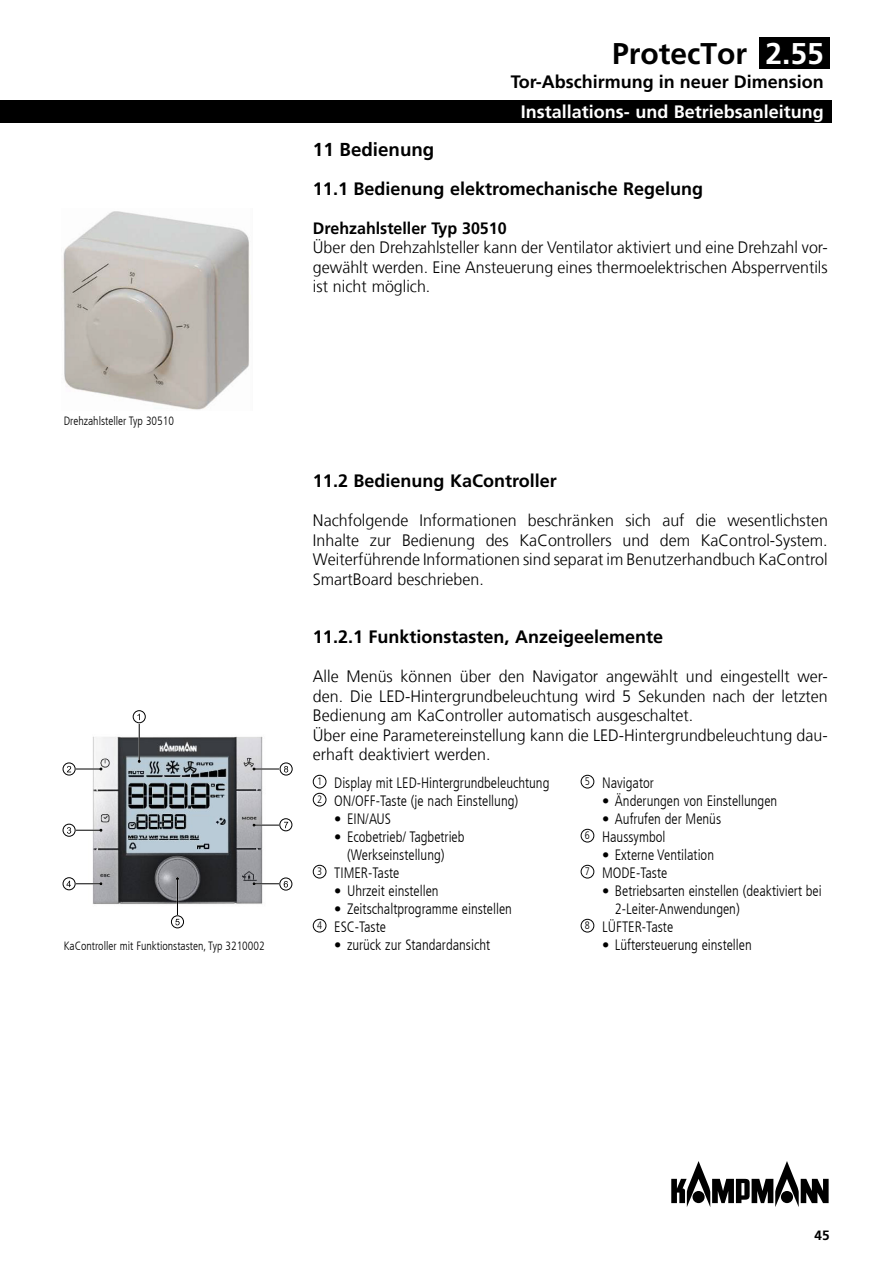
<style>
.page{position:relative;width:893px;height:1263px;background:#fff}
.page>*{position:absolute;margin:0;border:0;box-sizing:border-box;transform-origin:0 0}
.t1{font:700 30px "Frutiger LT Com";color:#000}
.t2{font:700 18.75px "Frutiger LT Com";color:#000}
.t3{font:700 18px "Frutiger LT Com";color:#000}
.t4{font:700 18px "Frutiger LT Com";color:#fff}
.t5{font:300 16.5px/19.5px "Frutiger LT Com";color:#000;text-align:justify}
.t6{font:700 16.5px "Frutiger LT Com";color:#000}
.t7{font:300 condensed 15px/18px "Frutiger LT Com";color:#000}
.t8{font:700 13.5px "Frutiger LT Com";color:#000}
.t9{font:300 condensed 12px "Frutiger LT Com";color:#000}
.s1{color:#fff}
</style>
<div class="page">
<div style="left:759px;top:37px;width:70px;height:32px;background:#000"></div>
<div style="left:0;top:100px;width:831px;height:23px;background:#000"></div>
<svg style="left:671px;top:1161px;width:158px;height:46px"></svg>
<img style="left:62px;top:211px;width:188px;height:199px">
<img style="left:88px;top:731px;width:179px;height:173px">
<hr style="left:139px;top:723px;width:1px;height:37px;background:#000">
<hr style="left:63px;top:768px;width:37px;height:2px;background:#fff">
<svg style="left:99px;top:767px;width:4px;height:4px"></svg>
<hr style="left:63px;top:769px;width:37px;height:1px;background:#000">
<hr style="left:177px;top:880px;width:1px;height:37px;background:#000">
<hr style="left:255px;top:768px;width:37px;height:2px;background:#fff">
<svg style="left:252px;top:767px;width:4px;height:4px"></svg>
<hr style="left:255px;top:769px;width:37px;height:1px;background:#000">
<hr style="left:63px;top:829px;width:37px;height:2px;background:#fff">
<hr style="left:63px;top:830px;width:37px;height:1px;background:#000">
<hr style="left:63px;top:883px;width:37px;height:1px;background:#000">
<hr style="left:255px;top:824px;width:37px;height:2px;background:#fff">
<svg style="left:252px;top:823px;width:4px;height:4px"></svg>
<hr style="left:255px;top:825px;width:37px;height:1px;background:#000">
<hr style="left:255px;top:883px;width:37px;height:1px;background:#000">
<div style="left:132px;top:710px;width:14px;height:13px;border:1px solid #fff;border-radius:50%"></div>
<svg style="left:133px;top:710px;width:13px;height:13px"></svg>
<div style="left:133px;top:710px;width:13px;height:13px;border:1px solid #000;border-radius:50%"></div>
<div style="left:62px;top:762px;width:14px;height:14px;border:1px solid #fff;border-radius:50%"></div>
<div style="left:63px;top:762px;width:13px;height:13px;border:1px solid #fff;border-radius:50%"></div>
<svg style="left:63px;top:763px;width:12px;height:12px"></svg>
<div style="left:63px;top:763px;width:12px;height:12px;border:1px solid #000;border-radius:50%"></div>
<svg style="left:67px;top:766px;width:4px;height:6px"></svg>
<div style="left:62px;top:823px;width:14px;height:14px;border:1px solid #fff;border-radius:50%"></div>
<div style="left:63px;top:824px;width:13px;height:13px;border:1px solid #fff;border-radius:50%"></div>
<div style="left:63px;top:824px;width:12px;height:12px;background:#fff;border-radius:50%"></div>
<div style="left:63px;top:824px;width:12px;height:12px;border:1px solid #000;border-radius:50%"></div>
<svg style="left:67px;top:827px;width:4px;height:7px"></svg>
<div style="left:62px;top:877px;width:14px;height:13px;border:1px solid #fff;border-radius:50%"></div>
<div style="left:63px;top:877px;width:13px;height:13px;border:1px solid #fff;border-radius:50%"></div>
<div style="left:63px;top:877px;width:12px;height:13px;background:#fff;border-radius:50%"></div>
<div style="left:63px;top:877px;width:12px;height:13px;border:1px solid #000;border-radius:50%"></div>
<svg style="left:66px;top:881px;width:5px;height:6px"></svg>
<div style="left:171px;top:915px;width:13px;height:14px;border:1px solid #fff;border-radius:50%"></div>
<svg style="left:171px;top:915px;width:13px;height:13px"></svg>
<div style="left:171px;top:915px;width:13px;height:13px;border:1px solid #000;border-radius:50%"></div>
<svg style="left:175px;top:919px;width:5px;height:6px"></svg>
<div style="left:279px;top:877px;width:14px;height:14px;border:1px solid #fff;border-radius:50%"></div>
<div style="left:279px;top:877px;width:13px;height:13px;border:1px solid #fff;border-radius:50%"></div>
<svg style="left:279px;top:878px;width:13px;height:12px"></svg>
<div style="left:279px;top:878px;width:13px;height:12px;border:1px solid #000;border-radius:50%"></div>
<svg style="left:284px;top:881px;width:4px;height:6px"></svg>
<div style="left:279px;top:818px;width:14px;height:14px;border:1px solid #fff;border-radius:50%"></div>
<div style="left:279px;top:818px;width:14px;height:13px;border:1px solid #fff;border-radius:50%"></div>
<svg style="left:279px;top:818px;width:13px;height:13px"></svg>
<div style="left:279px;top:818px;width:13px;height:13px;border:1px solid #000;border-radius:50%"></div>
<svg style="left:284px;top:822px;width:4px;height:6px"></svg>
<div style="left:279px;top:762px;width:14px;height:14px;border:1px solid #fff;border-radius:50%"></div>
<div style="left:280px;top:762px;width:13px;height:13px;border:1px solid #fff;border-radius:50%"></div>
<svg style="left:280px;top:763px;width:12px;height:12px"></svg>
<div style="left:280px;top:763px;width:12px;height:12px;border:1px solid #000;border-radius:50%"></div>
<svg style="left:284px;top:766px;width:4px;height:6px"></svg>
<div style="left:313px;top:775px;width:13px;height:13px;border:1px solid #000;border-radius:50%"></div>
<div style="left:313px;top:793px;width:13px;height:13px;border:1px solid #000;border-radius:50%"></div>
<div style="left:313px;top:865px;width:13px;height:13px;border:1px solid #000;border-radius:50%"></div>
<div style="left:313px;top:919px;width:13px;height:13px;border:1px solid #000;border-radius:50%"></div>
<div style="left:581px;top:775px;width:13px;height:13px;border:1px solid #000;border-radius:50%"></div>
<div style="left:581px;top:829px;width:13px;height:13px;border:1px solid #000;border-radius:50%"></div>
<div style="left:581px;top:865px;width:13px;height:13px;border:1px solid #000;border-radius:50%"></div>
<div style="left:581px;top:919px;width:13px;height:13px;border:1px solid #000;border-radius:50%"></div>
<p class="t9" style="left:64px;top:414px;width:112px">Drehzahlsteller Typ 30510</p>
<p class="t9" style="left:64px;top:939px;width:202px">KaController mit Funktionstasten, Typ 3210002</p>
<h1 class="t1" style="left:612px;top:36px;width:213px">ProtecTor <span class="s1">2.55</span></h1>
<p class="t3" style="left:511px;top:71px;width:315px">Tor-Abschirmung in neuer Dimension</p>
<p class="t4" style="left:521px;top:101px;width:305px">Installations- und Betriebsanleitung</p>
<p class="t2" style="left:313px;top:138px;width:123px">11 Bedienung</p>
<p class="t3" style="left:313px;top:178px;width:392px">11.1 Bedienung elektromechanische Regelung</p>
<p class="t6" style="left:313px;top:218px;width:195px">Drehzahlsteller Typ 30510</p>
<p class="t5" style="left:313px;top:238px;width:516px">Über den Drehzahlsteller kann der Ventilator aktiviert und eine Drehzahl vor&shy;gewählt werden. Eine Ansteuerung eines thermoelektrischen Absperrventils ist nicht möglich.</p>
<p class="t3" style="left:313px;top:471px;width:245px">11.2 Bedienung KaController</p>
<p class="t5" style="left:313px;top:511px;width:517px">Nachfolgende Informationen beschränken sich auf die wesentlichsten Inhalte zur Bedienung des KaControllers und dem KaControl-System.<br>Weiterführende Informationen sind separat im Benutzerhandbuch KaControl SmartBoard beschrieben.</p>
<p class="t3" style="left:313px;top:627px;width:352px">11.2.1 Funktionstasten, Anzeigeelemente</p>
<p class="t5" style="left:313px;top:667px;width:516px;text-align:left">Alle Menüs können über den Navigator angewählt und eingestellt wer&shy;den. Die LED-Hintergrundbeleuchtung wird 5 Sekunden nach der letzten Bedienung am KaController automatisch ausgeschaltet.<br>Über eine Parametereinstellung kann die LED-Hintergrundbeleuchtung dau&shy;erhaft deaktiviert werden.</p>
<p class="t7" style="left:317px;top:774px;width:234px"><sup>1</sup> Display mit LED-Hintergrundbeleuchtung<br><sup>2</sup> ON/OFF-Taste (je nach Einstellung)</p>
<p class="t7" style="left:334px;top:810px;width:58px">• EIN/AUS</p>
<p class="t7" style="left:334px;top:828px;width:132px">• Ecobetrieb/ Tagbetrieb</p>
<p class="t7" style="left:347px;top:846px;width:99px">(Werkseinstellung)</p>
<p class="t7" style="left:317px;top:864px;width:84px"><sup>3</sup> TIMER-Taste</p>
<p class="t7" style="left:334px;top:882px;width:106px">• Uhrzeit einstellen</p>
<p class="t7" style="left:317px;top:900px;width:196px;text-indent:17px">• Zeitschaltprogramme einstellen<br><sup>4</sup> ESC-Taste</p>
<p class="t7" style="left:334px;top:936px;width:157px">• zurück zur Standardansicht</p>
<p class="t7" style="left:585px;top:774px;width:70px"><sup>5</sup> Navigator</p>
<p class="t7" style="left:602px;top:792px;width:177px">• Änderungen von Einstellungen</p>
<p class="t7" style="left:585px;top:810px;width:138px;text-indent:17px">• Aufrufen der Menüs<br><sup>6</sup> Haussymbol</p>
<p class="t7" style="left:585px;top:846px;width:131px;text-indent:17px">• Externe Ventilation<br><sup>7</sup> MODE-Taste</p>
<p class="t7" style="left:602px;top:882px;width:221px">• Betriebsarten einstellen (deaktiviert bei</p>
<p class="t7" style="left:615px;top:900px;width:126px">2-Leiter-Anwendungen)</p>
<p class="t7" style="left:585px;top:918px;width:90px"><sup>8</sup> LÜFTER-Taste</p>
<p class="t7" style="left:602px;top:936px;width:151px">• Lüftersteuerung einstellen</p>
<p class="t8" style="left:815px;top:1227px;width:17px">45</p>
</div>
